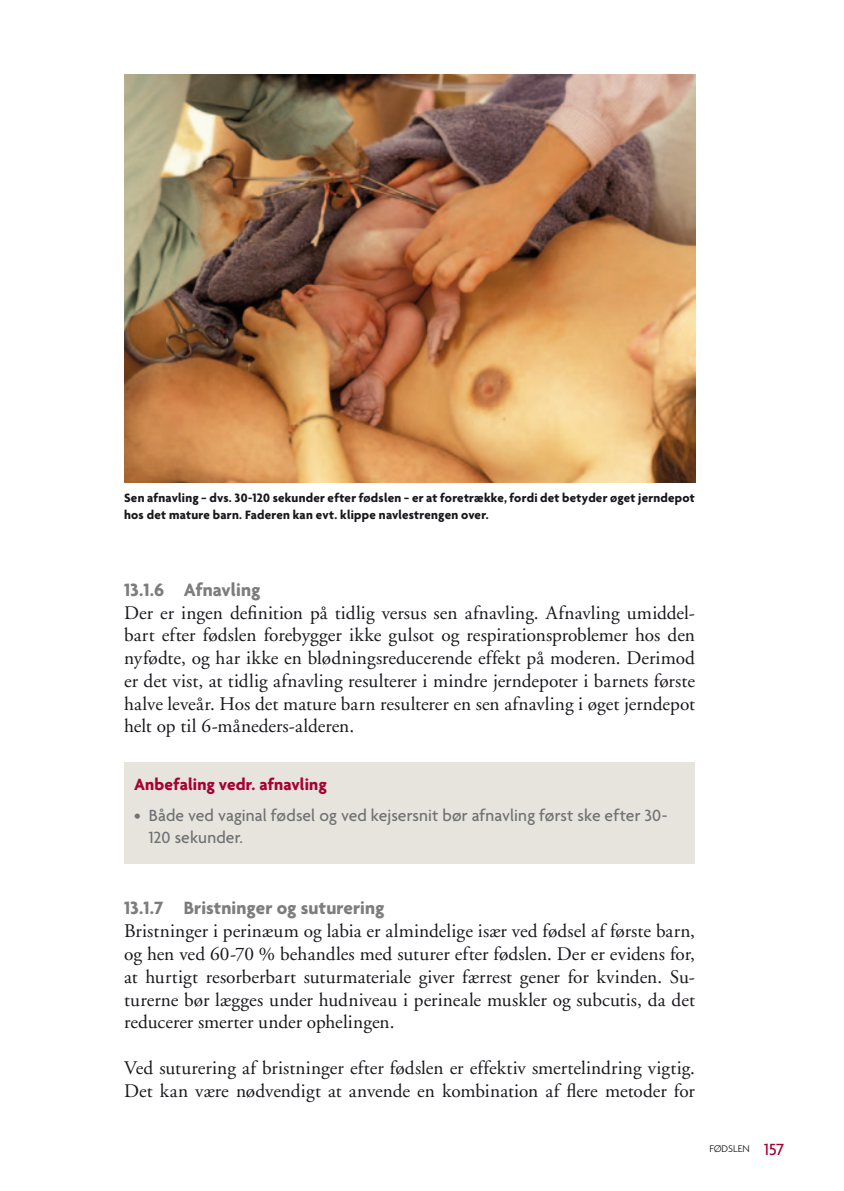
<style>
.page{position:relative;width:844px;height:1191px;background:#fff}
.page>*{position:absolute;margin:0;border:0;box-sizing:border-box;transform-origin:0 0}
.t1{font:19.25px/22.8px "Adobe Garamond";color:#1a171c;text-align:justify}
.t2{font:700 19.25px "Agenda";letter-spacing:.01em;color:#7c7d7f}
.t3{font:500 17.5px/22.8px "Agenda";letter-spacing:.005em;color:#707173}
.t4{font:700 17.5px "Agenda";letter-spacing:.01em;color:#a7022f}
.t5{font:700 13.12px/17.5px "Agenda";letter-spacing:.02em;color:#1a171c}
.t6{font:300 10.5px "Agenda";color:#1a171c}
.s1{font-weight:500;font-size:17.5px;color:#a7022f}
</style>
<div class="page">
<div style="left:124px;top:762px;width:570px;height:101px;background:#e6e4dd"></div>
<img style="left:124px;top:74px;width:570px;height:408px">
<p class="t5" style="left:124px;top:488px;width:572px">Sen afnavling − dvs. 30-120 sekunder efter fødslen − er at foretrække, fordi det betyder øget jerndepot hos det mature barn. Faderen kan evt. klippe navlestrengen over.</p>
<p class="t2" style="left:124px;top:578px;width:138px">13.1.6 Afnavling</p>
<p class="t1" style="left:124px;top:601px;width:572px">Der er ingen definition på tidlig versus sen afnavling. Afnavling umiddel&shy;bart efter fødslen forebygger ikke gulsot og respirationsproblemer hos den nyfødte, og har ikke en blødningsreducerende effekt på moderen. Derimod er det vist, at tidlig afnavling resulterer i mindre jerndepoter i barnets første halve leveår. Hos det mature barn resulterer en sen afnavling i øget jerndepot helt op til 6-måneders-alderen.</p>
<p class="t4" style="left:134px;top:774px;width:194px">Anbefaling vedr. afnavling</p>
<p class="t3" style="left:149px;top:803px;width:520px;text-indent:-15px">• Både ved vaginal fødsel og ved kejsersnit bør afnavling først ske efter 30-<br>120 sekunder.</p>
<p class="t2" style="left:124px;top:896px;width:262px">13.1.7 Bristninger og suturering</p>
<p class="t1" style="left:124px;top:920px;width:572px">Bristninger i perinæum og labia er almindelige især ved fødsel af første barn, og hen ved 60-70 % behandles med suturer efter fødslen. Der er evidens for, at hurtigt resorberbart suturmateriale giver færrest gener for kvinden. Su&shy;turerne bør lægges under hudniveau i perineale muskler og subcutis, da det reducerer smerter under ophelingen.</p>
<p class="t1" style="left:124px;top:1056px;width:572px">Ved suturering af bristninger efter fødslen er effektiv smertelindring vigtig.<br>Det kan være nødvendigt at anvende en kombination af flere metoder for</p>
<p class="t6" style="left:709px;top:1142px;width:76px">FØDSLEN <span class="s1">157</span></p>
</div>
